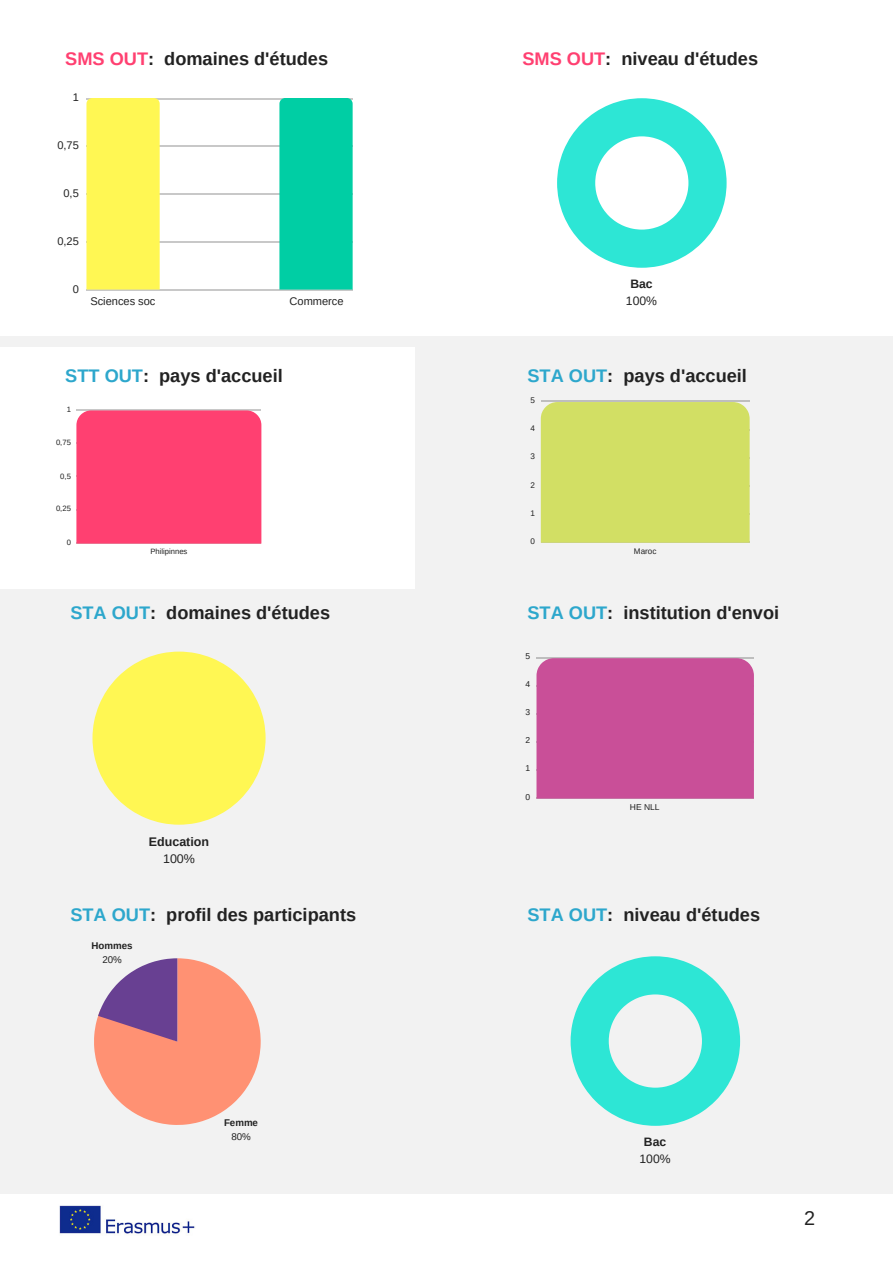
<style>
.page{position:relative;width:893px;height:1263px;background:#fff}
.page>*{position:absolute;margin:0;border:0;box-sizing:border-box;transform-origin:0 0}
.t1{font:19.8px "Arimo";color:#222}
.t2{font:700 18.15px "Arimo";color:#222}
.t3{font:700 12.45px "Arimo";color:#222}
.t4{font:12.45px "Arimo";color:#222}
.t5{font:12.15px "Arimo";color:#222}
.t6{font:700 12.15px "Arimo";color:#222}
.t7{font:11.1px "Arimo";color:#222}
.t8{font:700 9.75px "Arimo";color:#222}
.t9{font:9.75px "Arimo";color:#222}
.t10{font:8.55px "Arimo";color:#222}
.t11{font:8.1px "Arimo";color:#222}
.t12{font:7.65px "Arimo";color:#222}
.s1{color:#ff4071}
.s2{color:#2da7cc}
</style>
<div class="page">
<img style="left:59px;top:1205px;width:136px;height:30px">
<div style="left:415px;top:337px;width:478px;height:253px;background:#f2f2f2"></div>
<hr style="left:86px;top:290px;width:267px;height:1px;background:#222">
<hr style="left:86px;top:242px;width:267px;height:1px;background:#222">
<hr style="left:86px;top:194px;width:267px;height:1px;background:#222">
<hr style="left:86px;top:146px;width:267px;height:1px;background:#222">
<hr style="left:86px;top:98px;width:267px;height:1px;background:#222">
<div style="left:86px;top:98px;width:74px;height:192px;background:#fff753"></div>
<div style="left:279px;top:98px;width:74px;height:192px;background:#00cea4"></div>
<div style="left:0;top:589px;width:893px;height:605px;background:#f2f2f2"></div>
<hr style="left:541px;top:401px;width:209px;height:1px;background:#222">
<div style="left:541px;top:402px;width:209px;height:141px;background:#d2df64"></div>
<hr style="left:76px;top:409px;width:185px;height:1px;background:#222">
<div style="left:76px;top:410px;width:185px;height:134px;background:#ff4071"></div>
<svg style="left:557px;top:98px;width:170px;height:170px"></svg>
<hr style="left:536px;top:657px;width:218px;height:1px;background:#222">
<div style="left:536px;top:658px;width:218px;height:141px;background:#c94f98"></div>
<svg style="left:94px;top:958px;width:167px;height:167px"></svg>
<svg style="left:571px;top:956px;width:169px;height:170px"></svg>
<svg style="left:92px;top:652px;width:174px;height:173px"></svg>
<div style="left:0;top:337px;width:485px;height:10px;background:#f2f2f2"></div>
<p class="t2" style="left:65px;top:49px;width:264px"><span class="s1">SMS OUT</span>: domaines d'études</p>
<p class="t7" style="left:73px;top:91px;width:8px">1</p>
<p class="t7" style="left:57px;top:139px;width:23px">0,75</p>
<p class="t7" style="left:63px;top:187px;width:17px">0,5</p>
<p class="t7" style="left:57px;top:235px;width:23px">0,25</p>
<p class="t7" style="left:73px;top:283px;width:8px">0</p>
<p class="t7" style="left:90px;top:295px;width:67px">Sciences soc</p>
<p class="t7" style="left:290px;top:295px;width:56px">Commerce</p>
<p class="t2" style="left:65px;top:365px;width:219px"><span class="s2">STT OUT</span>: pays d'accueil</p>
<p class="t12" style="left:67px;top:405px;width:6px">1</p>
<p class="t12" style="left:56px;top:438px;width:16px">0,75</p>
<p class="t12" style="left:60px;top:472px;width:12px">0,5</p>
<p class="t12" style="left:56px;top:504px;width:16px">0,25</p>
<p class="t12" style="left:67px;top:538px;width:6px">0</p>
<p class="t12" style="left:150px;top:547px;width:38px">Philipinnes</p>
<p class="t2" style="left:70px;top:603px;width:261px"><span class="s2">STA OUT</span>: domaines d'études</p>
<p class="t3" style="left:149px;top:834px;width:62px">Education</p>
<p class="t4" style="left:163px;top:851px;width:33px">100%</p>
<p class="t2" style="left:70px;top:905px;width:287px"><span class="s2">STA OUT</span>: profil des participants</p>
<p class="t8" style="left:92px;top:940px;width:43px">Hommes</p>
<p class="t9" style="left:102px;top:954px;width:21px">20%</p>
<p class="t8" style="left:224px;top:1117px;width:36px">Femme</p>
<p class="t9" style="left:231px;top:1131px;width:21px">80%</p>
<p class="t2" style="left:522px;top:49px;width:237px"><span class="s1">SMS OUT</span>: niveau d'études</p>
<p class="t6" style="left:630px;top:277px;width:24px">Bac</p>
<p class="t5" style="left:626px;top:294px;width:33px">100%</p>
<p class="t2" style="left:527px;top:365px;width:221px"><span class="s2">STA OUT</span>: pays d'accueil</p>
<p class="t11" style="left:530px;top:396px;width:6px">5</p>
<p class="t11" style="left:530px;top:424px;width:6px">4</p>
<p class="t11" style="left:530px;top:452px;width:6px">3</p>
<p class="t11" style="left:530px;top:480px;width:6px">2</p>
<p class="t11" style="left:530px;top:508px;width:6px">1</p>
<p class="t11" style="left:530px;top:537px;width:6px">0</p>
<p class="t11" style="left:634px;top:547px;width:24px">Maroc</p>
<p class="t2" style="left:527px;top:603px;width:253px"><span class="s2">STA OUT</span>: institution d'envoi</p>
<p class="t10" style="left:526px;top:651px;width:6px">5</p>
<p class="t10" style="left:526px;top:679px;width:6px">4</p>
<p class="t10" style="left:526px;top:707px;width:6px">3</p>
<p class="t10" style="left:526px;top:735px;width:6px">2</p>
<p class="t10" style="left:526px;top:764px;width:6px">1</p>
<p class="t10" style="left:526px;top:792px;width:6px">0</p>
<p class="t10" style="left:630px;top:802px;width:31px">HE NLL</p>
<p class="t2" style="left:527px;top:905px;width:234px"><span class="s2">STA OUT</span>: niveau d'études</p>
<p class="t6" style="left:644px;top:1135px;width:24px">Bac</p>
<p class="t5" style="left:639px;top:1152px;width:33px">100%</p>
<p class="t1" style="left:804px;top:1207px;width:13px">2</p>
</div>
